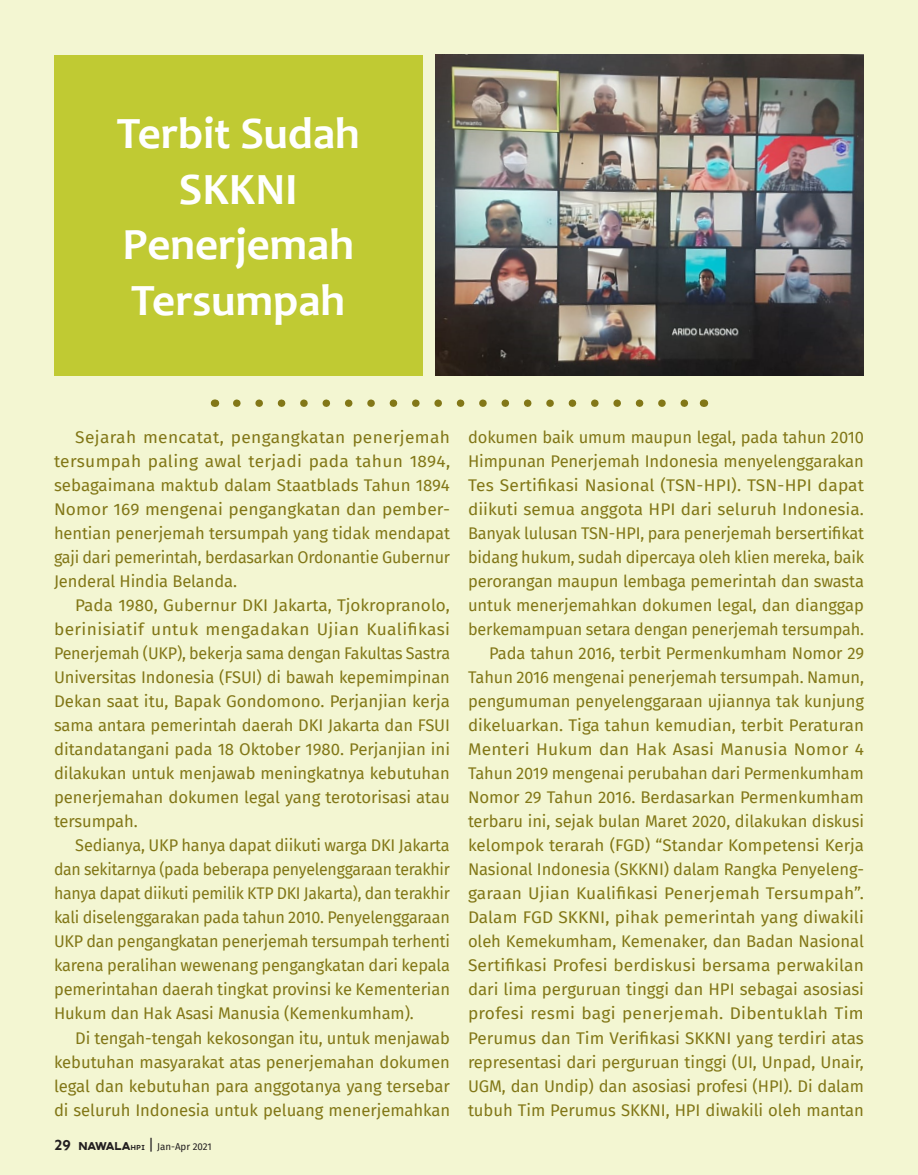
<style>
.page{position:relative;width:918px;height:1175px;background:#fff}
.page>*{position:absolute;margin:0;border:0;box-sizing:border-box;transform-origin:0 0}
.t1{font:700 45px/55.5px "Candara";color:#fff;text-align:center}
.Prez_Text{font:16.5px/24px "Fira Sans";letter-spacing:-.005em;color:#827717;text-align:justify}
.Prez_Text-2{font:16.5px/24px "Fira Sans";letter-spacing:-.005em;color:#827717;text-align:justify;scale:1.04 1}
.Prez_Text-3{font:16.5px/24px "Fira Sans";letter-spacing:-.005em;color:#827717;text-align:justify;scale:1.05 1}
.Folio__date{font:9.75px "Fira Sans";color:#231f20}
.s1{font-family:"Sen";font-weight:700;font-size:15px}
.s2{font-family:"Aemstel";font-size:11.25px}
.s3{font-family:"Sen";font-weight:700;font-size:7.5px}
.s4{font-size:15px}
</style>
<div class="page">
<div style="left:0;top:0;width:918px;height:1174px;background:#f3f6d2"></div>
<img style="left:435px;top:54px;width:429px;height:321px">
<div style="left:54px;top:55px;width:369px;height:320px;background:#c0ca33"></div>
<svg style="left:237px;top:399px;width:452px;height:8px"></svg>
<p class="t1" style="left:117px;top:105px;width:245px">Terbit Sudah<br>SKKNI<br>Penerjemah<br>Tersumpah</p>
<p class="Prez_Text-3" style="left:54px;top:425px;width:379px;text-indent:21px">Sejarah mencatat, pengangkatan penerjemah tersumpah paling awal terjadi pada tahun 1894, sebagaimana maktub dalam Staatblads Tahun 1894<br>Nomor 169 mengenai pengangkatan dan pember&shy;hentian penerjemah tersumpah yang tidak mendapat gaji dari pemerintah, berdasarkan Ordonantie Gubernur Jenderal Hindia Belanda.</p>
<p class="Prez_Text-2" style="left:54px;top:593px;width:382px;text-indent:21px">Pada 1980, Gubernur DKI Jakarta, Tjokropranolo, berinisiatif untuk mengadakan Ujian Kualifikasi Penerjemah (UKP), bekerja sama dengan Fakultas Sastra Universitas Indonesia (FSUI) di bawah kepemimpinan Dekan saat itu, Bapak Gondomono. Perjanjian kerja sama antara pemerintah daerah DKI Jakarta dan FSUI ditandatangani pada 18 Oktober 1980. Perjanjian ini dilakukan untuk menjawab meningkatnya kebutuhan penerjemahan dokumen legal yang terotorisasi atau tersumpah.</p>
<p class="Prez_Text" style="left:54px;top:833px;width:398px;text-indent:21px">Sedianya, UKP hanya dapat diikuti warga DKI Jakarta dan sekitarnya (pada beberapa penyelenggaraan terakhir hanya dapat diikuti pemilik KTP DKI Jakarta), dan terakhir kali diselenggarakan pada tahun 2010. Penyelenggaraan UKP dan pengangkatan penerjemah tersumpah terhenti karena peralihan wewenang pengangkatan dari kepala pemerintahan daerah tingkat provinsi ke Kementerian Hukum dan Hak Asasi Manusia (Kemenkumham).</p>
<p class="Prez_Text" style="left:54px;top:1025px;width:398px;text-indent:21px">Di tengah-tengah kekosongan itu, untuk menjawab kebutuhan masyarakat atas penerjemahan dokumen legal dan kebutuhan para anggotanya yang tersebar di seluruh Indonesia untuk peluang menerjemahkan</p>
<p class="Folio__date" style="left:54px;top:1139px;width:159px"><span class="s1">29</span> <span class="s2">NAWALA</span><span class="s3">HPI</span> <span class="s4">|</span> Jan-Apr 2021</p>
<p class="Prez_Text" style="left:468px;top:425px;width:398px">dokumen baik umum maupun legal, pada tahun 2010<br>Himpunan Penerjemah Indonesia menyelenggarakan Tes Sertifikasi Nasional (TSN-HPI). TSN-HPI dapat diikuti semua anggota HPI dari seluruh Indonesia.<br>Banyak lulusan TSN-HPI, para penerjemah bersertifikat bidang hukum, sudah dipercaya oleh klien mereka, baik perorangan maupun lembaga pemerintah dan swasta untuk menerjemahkan dokumen legal, dan dianggap berkemampuan setara dengan penerjemah tersumpah.</p>
<p class="Prez_Text" style="left:468px;top:641px;width:398px;text-indent:21px">Pada tahun 2016, terbit Permenkumham Nomor 29<br>Tahun 2016 mengenai penerjemah tersumpah. Namun, pengumuman penyelenggaraan ujiannya tak kunjung dikeluarkan. Tiga tahun kemudian, terbit Peraturan Menteri Hukum dan Hak Asasi Manusia Nomor 4<br>Tahun 2019 mengenai perubahan dari Permenkumham Nomor 29 Tahun 2016. Berdasarkan Permenkumham terbaru ini, sejak bulan Maret 2020, dilakukan diskusi kelompok terarah (FGD) “Standar Kompetensi Kerja Nasional Indonesia (SKKNI) dalam Rangka Penyeleng&shy;garaan Ujian Kualifikasi Penerjemah Tersumpah”.<br>Dalam FGD SKKNI, pihak pemerintah yang diwakili oleh Kemekumham, Kemenaker, dan Badan Nasional Sertifikasi Profesi berdiskusi bersama perwakilan dari lima perguruan tinggi dan HPI sebagai asosiasi profesi resmi bagi penerjemah. Dibentuklah Tim Perumus dan Tim Verifikasi SKKNI yang terdiri atas representasi dari perguruan tinggi (UI, Unpad, Unair, UGM, dan Undip) dan asosiasi profesi (HPI). Di dalam tubuh Tim Perumus SKKNI, HPI diwakili oleh mantan</p>
</div>
